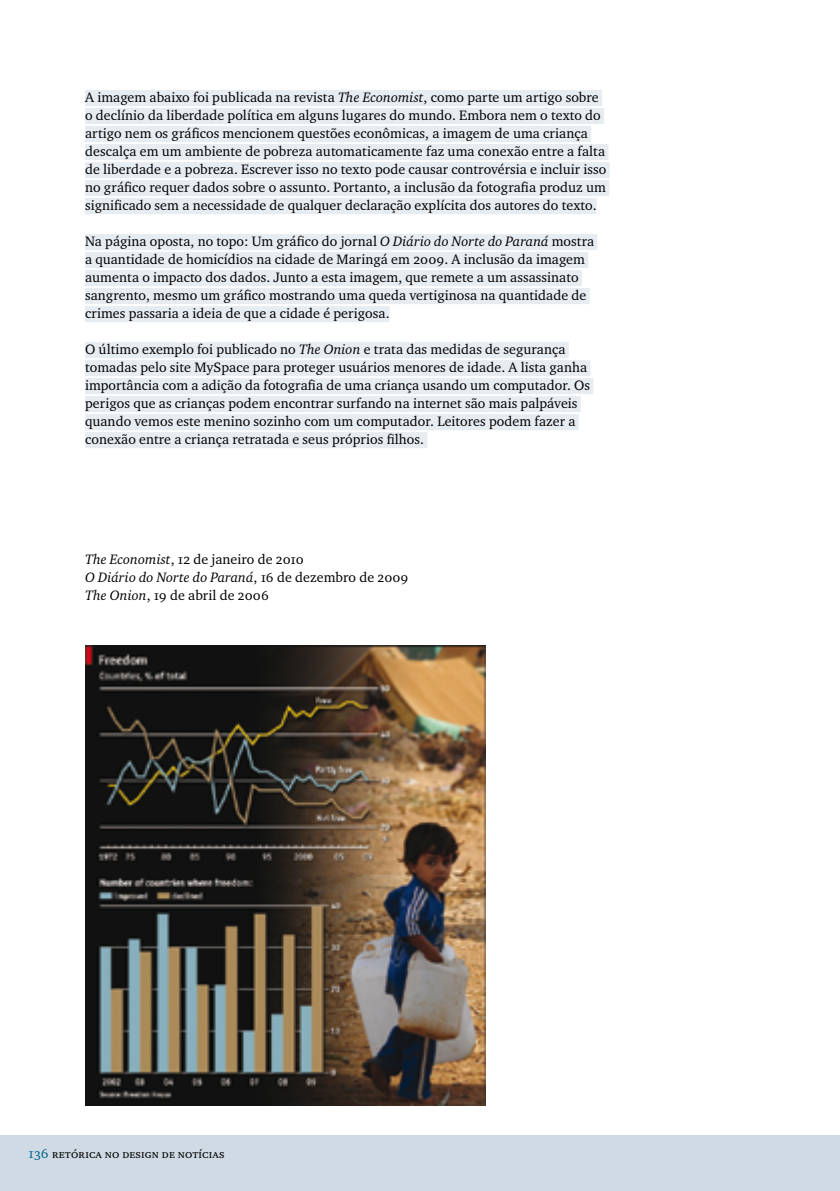
<style>
.page{position:relative;width:840px;height:1191px;background:#fff}
.page>*{position:absolute;margin:0;border:0;box-sizing:border-box;transform-origin:0 0}
.t1{font:14px/18px "Charter ITC Regu OS";letter-spacing:.005em;color:#000}
.t2{font:italic 14px "Charter ITC";letter-spacing:.005em;color:#000}
.t3{font:12px "Charter ITC Regu SC";letter-spacing:.01em;color:#000}
.s1{font-family:"Charter ITC";font-style:italic}
.s2{font-family:"Charter ITC Regu OS";font-style:normal}
.s3{font-family:"Charter ITC Regu OS";font-size:14px;color:#00648a}
</style>
<div class="page">
<div style="left:0;top:1135px;width:839px;height:56px;background:#cfdae4"></div>
<img style="left:85px;top:645px;width:400px;height:461px">
<div style="left:85px;top:90px;width:516px;height:16px;background:#e7ecf1"></div>
<div style="left:85px;top:108px;width:518px;height:16px;background:#e7ecf1"></div>
<div style="left:85px;top:126px;width:505px;height:16px;background:#e7ecf1"></div>
<div style="left:85px;top:144px;width:523px;height:16px;background:#e7ecf1"></div>
<div style="left:85px;top:162px;width:524px;height:16px;background:#e7ecf1"></div>
<div style="left:85px;top:180px;width:524px;height:16px;background:#e7ecf1"></div>
<div style="left:85px;top:198px;width:511px;height:16px;background:#e7ecf1"></div>
<div style="left:85px;top:234px;width:512px;height:16px;background:#e7ecf1"></div>
<div style="left:85px;top:252px;width:503px;height:16px;background:#e7ecf1"></div>
<div style="left:85px;top:270px;width:496px;height:16px;background:#e7ecf1"></div>
<div style="left:85px;top:288px;width:504px;height:16px;background:#e7ecf1"></div>
<div style="left:85px;top:306px;width:304px;height:16px;background:#e7ecf1"></div>
<div style="left:85px;top:342px;width:483px;height:16px;background:#e7ecf1"></div>
<div style="left:85px;top:360px;width:505px;height:16px;background:#e7ecf1"></div>
<div style="left:85px;top:378px;width:508px;height:16px;background:#e7ecf1"></div>
<div style="left:85px;top:396px;width:495px;height:16px;background:#e7ecf1"></div>
<div style="left:85px;top:414px;width:493px;height:16px;background:#e7ecf1"></div>
<div style="left:85px;top:432px;width:342px;height:16px;background:#e7ecf1"></div>
<p class="t1" style="left:85px;top:88px;width:522px">A imagem abaixo foi publicada na revista <span class="s1">The Economist</span>, como parte um artigo sobre o declínio da liberdade política em alguns lugares do mundo. Embora nem o texto do artigo nem os gráficos mencionem questões econômicas, a imagem de uma criança descalça em um ambiente de pobreza automaticamente faz uma conexão entre a falta de liberdade e a pobreza. Escrever isso no texto pode causar controvérsia e incluir isso no gráfico requer dados sobre o assunto. Portanto, a inclusão da fotografia produz um significado sem a necessidade de qualquer declaração explícita dos autores do texto.</p>
<p class="t1" style="left:85px;top:232px;width:510px">Na página oposta, no topo: Um gráfico do jornal <span class="s1">O Diário do Norte do Paraná</span> mostra a quantidade de homicídios na cidade de Maringá em 2009. A inclusão da imagem aumenta o impacto dos dados. Junto a esta imagem, que remete a um assassinato sangrento, mesmo um gráfico mostrando uma queda vertiginosa na quantidade de crimes passaria a ideia de que a cidade é perigosa.</p>
<p class="t1" style="left:85px;top:340px;width:506px">O último exemplo foi publicado no <span class="s1">The Onion</span> e trata das medidas de segurança tomadas pelo site MySpace para proteger usuários menores de idade. A lista ganha importância com a adição da fotografia de uma criança usando um computador. Os perigos que as crianças podem encontrar surfando na internet são mais palpáveis quando vemos este menino sozinho com um computador. Leitores podem fazer a conexão entre a criança retratada e seus próprios filhos.</p>
<p class="t1" style="left:85px;top:550px;width:220px"><span class="s1">The Economist</span>, 12 de janeiro de 2010</p>
<p class="t2" style="left:85px;top:569px;width:325px">O Diário do Norte do Paraná<span class="s2">, 16 de dezembro de 2009</span></p>
<p class="t1" style="left:85px;top:586px;width:185px"><span class="s1">The Onion</span>, 19 de abril de 2006</p>
<p class="t3" style="left:29px;top:1146px;width:197px"><span class="s3">136</span> retórica no design de notícias</p>
</div>
